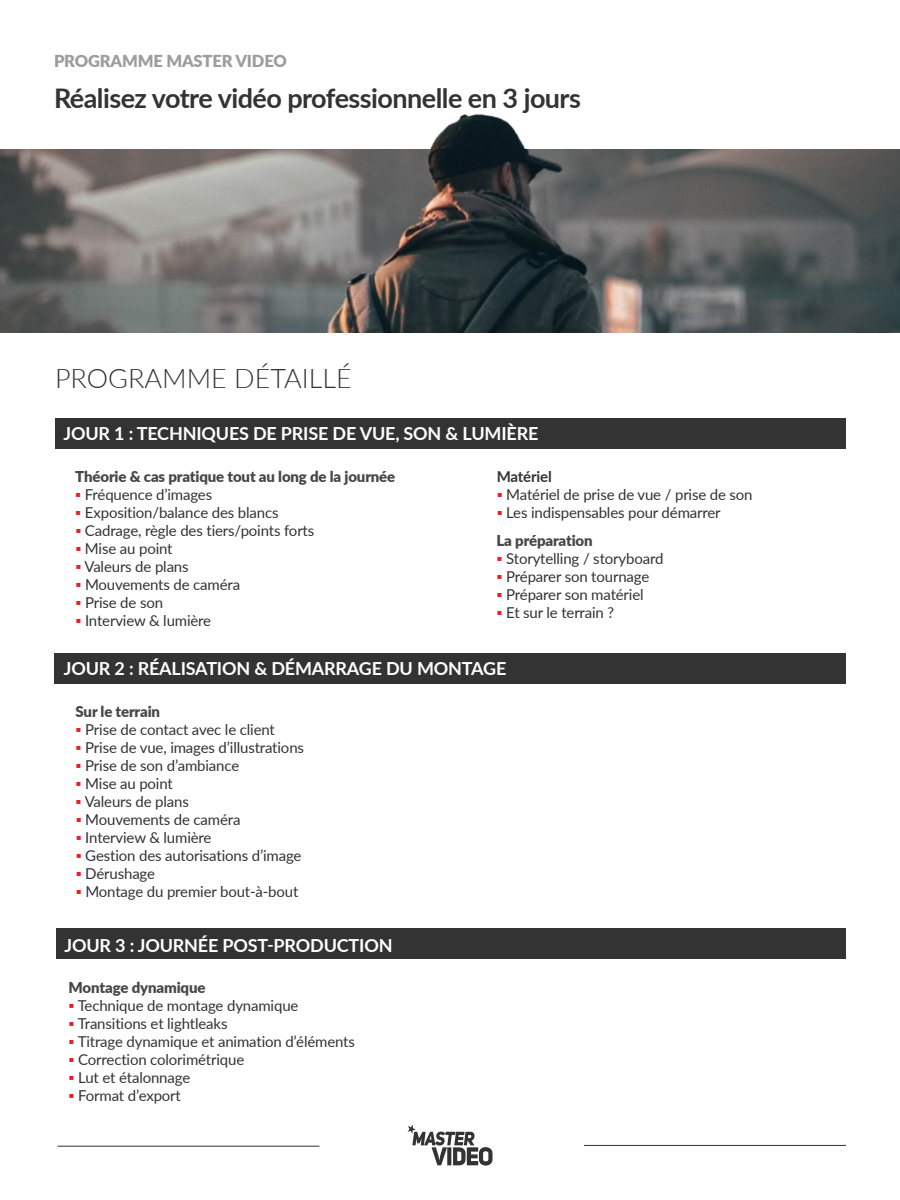
<style>
.page{position:relative;width:900px;height:1200px;background:#fff}
.page>*{position:absolute;margin:0;border:0;box-sizing:border-box;transform-origin:0 0}
.t1{font:700 27px "Lato";letter-spacing:-.02em;color:#333}
.t2{font:300 27px "Lato";color:#333}
.t3{font:700 18px "Lato";letter-spacing:-.01em;color:#fff}
.t4{font:900 16.5px "Lato";letter-spacing:-.01em;color:#9d9d9c}
.t5{font:15px "Lato";letter-spacing:-.01em;color:#333}
.t6{font:900 15px "Lato";letter-spacing:-.01em;color:#474747}
.t7{font:700 15px "Lato";letter-spacing:-.01em;color:#333}
.s1{color:#e61f2b}
</style>
<div class="page">
<hr style="left:58px;top:1146px;width:262px;height:1px;background:#333">
<svg style="left:407px;top:1125px;width:86px;height:41px"></svg>
<hr style="left:584px;top:1145px;width:262px;height:1px;background:#333">
<img style="left:430px;top:114px;width:96px;height:35px">
<img style="left:0;top:149px;width:900px;height:183px">
<div style="left:54px;top:653px;width:792px;height:31px;background:#333"></div>
<div style="left:55px;top:418px;width:791px;height:30px;background:#333"></div>
<div style="left:56px;top:929px;width:790px;height:30px;background:#333"></div>
<p class="t4" style="left:54px;top:49px;width:234px">PROGRAMME MASTER VIDEO</p>
<h1 class="t1" style="left:54px;top:78px;width:528px">Réalisez votre vidéo professionnelle en 3 jours</h1>
<h1 class="t2" style="left:55px;top:359px;width:298px">PROGRAMME DÉTAILLÉ</h1>
<p class="t3" style="left:64px;top:420px;width:476px">JOUR 1 : TECHNIQUES DE PRISE DE VUE, SON &amp; LUMIÈRE</p>
<p class="t6" style="left:75px;top:465px;width:322px">Théorie &amp; cas pratique tout au long de la journée</p>
<p class="t5" style="left:75px;top:484px;width:138px"><span class="s1">▪</span> Fréquence d’images</p>
<p class="t5" style="left:75px;top:502px;width:205px"><span class="s1">▪</span> Exposition/balance des blancs</p>
<p class="t5" style="left:75px;top:520px;width:241px"><span class="s1">▪</span> Cadrage, règle des tiers/points forts</p>
<p class="t5" style="left:75px;top:538px;width:99px"><span class="s1">▪</span> Mise au point</p>
<p class="t5" style="left:75px;top:556px;width:115px"><span class="s1">▪</span> Valeurs de plans</p>
<p class="t5" style="left:75px;top:574px;width:166px"><span class="s1">▪</span> Mouvements de caméra</p>
<p class="t5" style="left:75px;top:592px;width:89px"><span class="s1">▪</span> Prise de son</p>
<p class="t5" style="left:75px;top:610px;width:137px"><span class="s1">▪</span> Interview &amp; lumière</p>
<p class="t7" style="left:497px;top:466px;width:57px">Matériel</p>
<p class="t5" style="left:497px;top:484px;width:257px"><span class="s1">▪</span> Matériel de prise de vue / prise de son</p>
<p class="t5" style="left:497px;top:502px;width:226px"><span class="s1">▪</span> Les indispensables pour démarrer</p>
<p class="t6" style="left:497px;top:529px;width:98px">La préparation</p>
<p class="t5" style="left:497px;top:548px;width:168px"><span class="s1">▪</span> Storytelling / storyboard</p>
<p class="t5" style="left:497px;top:566px;width:154px"><span class="s1">▪</span> Préparer son tournage</p>
<p class="t5" style="left:497px;top:584px;width:149px"><span class="s1">▪</span> Préparer son matériel</p>
<p class="t5" style="left:497px;top:602px;width:119px"><span class="s1">▪</span> Et sur le terrain ?</p>
<p class="t3" style="left:64px;top:655px;width:444px">JOUR 2 : RÉALISATION &amp; DÉMARRAGE DU MONTAGE</p>
<p class="t6" style="left:76px;top:701px;width:86px">Sur le terrain</p>
<p class="t5" style="left:76px;top:719px;width:201px"><span class="s1">▪</span> Prise de contact avec le client</p>
<p class="t5" style="left:76px;top:737px;width:230px"><span class="s1">▪</span> Prise de vue, images d’illustrations</p>
<p class="t5" style="left:76px;top:755px;width:165px"><span class="s1">▪</span> Prise de son d’ambiance</p>
<p class="t5" style="left:76px;top:773px;width:99px"><span class="s1">▪</span> Mise au point</p>
<p class="t5" style="left:76px;top:791px;width:115px"><span class="s1">▪</span> Valeurs de plans</p>
<p class="t5" style="left:76px;top:809px;width:166px"><span class="s1">▪</span> Mouvements de caméra</p>
<p class="t5" style="left:76px;top:827px;width:137px"><span class="s1">▪</span> Interview &amp; lumière</p>
<p class="t5" style="left:76px;top:845px;width:227px"><span class="s1">▪</span> Gestion des autorisations d’image</p>
<p class="t5" style="left:76px;top:863px;width:81px"><span class="s1">▪</span> Dérushage</p>
<p class="t5" style="left:76px;top:881px;width:224px"><span class="s1">▪</span> Montage du premier bout-à-bout</p>
<p class="t3" style="left:65px;top:932px;width:330px">JOUR 3 : JOURNÉE POST-PRODUCTION</p>
<p class="t6" style="left:69px;top:977px;width:138px">Montage dynamique</p>
<p class="t5" style="left:69px;top:995px;width:231px"><span class="s1">▪</span> Technique de montage dynamique</p>
<p class="t5" style="left:69px;top:1013px;width:160px"><span class="s1">▪</span> Transitions et lightleaks</p>
<p class="t5" style="left:69px;top:1031px;width:288px"><span class="s1">▪</span> Titrage dynamique et animation d’éléments</p>
<p class="t5" style="left:69px;top:1049px;width:177px"><span class="s1">▪</span> Correction colorimétrique</p>
<p class="t5" style="left:69px;top:1067px;width:123px"><span class="s1">▪</span> Lut et étalonnage</p>
<p class="t5" style="left:69px;top:1085px;width:114px"><span class="s1">▪</span> Format d’export</p>
</div>
